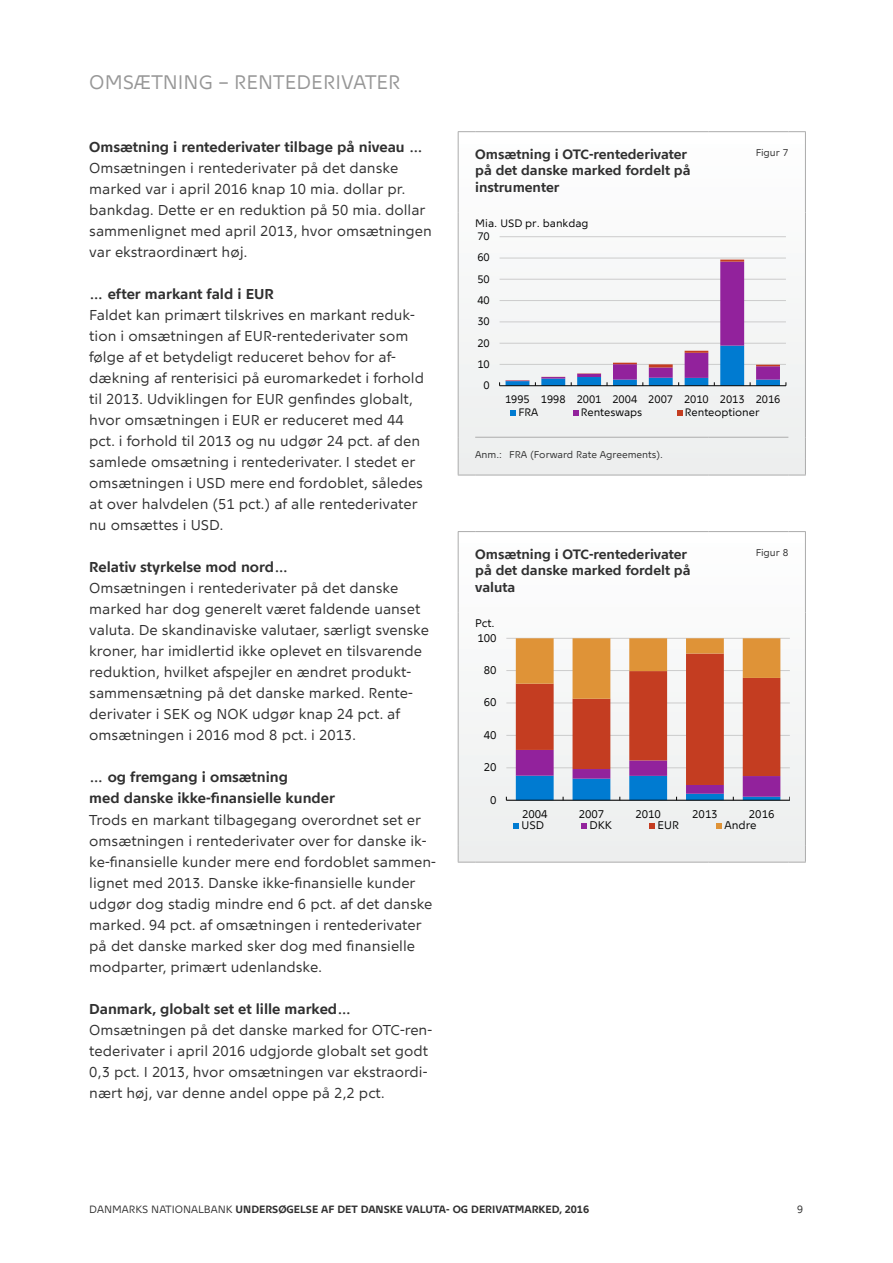
<style>
.page{position:relative;width:893px;height:1263px;background:#fff}
.page>*{position:absolute;margin:0;border:0;box-sizing:border-box;transform-origin:0 0}
.t1{font:19.5px "Nationalbank";color:#979797}
.t2{font:14.25px/21px "Nationalbank";color:#303030}
.t3{font:700 14.25px/21px "Nationalbank";color:#303030}
.t4{font:700 13.5px/16.5px "Nationalbank";color:#303030}
.t5{font:11.1px "Nationalbank";letter-spacing:-.01em;color:#000}
.t6{font:10.8px/13.4px "Nationalbank";letter-spacing:-.005em;color:#000}
.t7{font:700 10.5px "Nationalbank";color:#303030}
.t8{font:10.5px "Nationalbank";color:#303030}
.t9{font:9.75px "Nationalbank";color:#303030}
.s1{font-weight:400}
</style>
<div class="page">
<svg style="left:459px;top:132px;width:346px;height:343px"></svg>
<svg style="left:458px;top:131px;width:17px;height:1px"></svg>
<hr style="left:458px;top:132px;width:1px;height:80px;background:#acacac">
<hr style="left:475px;top:131px;width:234px;height:1px;background:#acacac">
<hr style="left:709px;top:131px;width:79px;height:1px;background:#acacac">
<svg style="left:788px;top:131px;width:18px;height:1px"></svg>
<hr style="left:805px;top:132px;width:1px;height:80px;background:#acacac">
<hr style="left:458px;top:212px;width:1px;height:225px;background:#acacac">
<hr style="left:805px;top:212px;width:1px;height:225px;background:#acacac">
<svg style="left:458px;top:437px;width:17px;height:39px"></svg>
<hr style="left:475px;top:475px;width:234px;height:1px;background:#acacac">
<hr style="left:709px;top:475px;width:79px;height:1px;background:#acacac">
<svg style="left:788px;top:437px;width:18px;height:39px"></svg>
<hr style="left:475px;top:437px;width:234px;height:1px;background:#acacac">
<hr style="left:709px;top:437px;width:79px;height:1px;background:#acacac">
<hr style="left:500px;top:364px;width:286px;height:1px;background:#ccc">
<hr style="left:500px;top:343px;width:286px;height:1px;background:#ccc">
<hr style="left:500px;top:322px;width:286px;height:1px;background:#ccc">
<hr style="left:500px;top:300px;width:286px;height:1px;background:#ccc">
<hr style="left:500px;top:279px;width:286px;height:1px;background:#ccc">
<hr style="left:500px;top:258px;width:286px;height:1px;background:#ccc">
<hr style="left:500px;top:236px;width:286px;height:1px;background:#ccc">
<hr style="left:720px;top:260px;width:24px;height:2px;background:#c43d21">
<hr style="left:500px;top:385px;width:286px;height:1px;background:#000">
<svg style="left:506px;top:262px;width:274px;height:124px"></svg>
<svg style="left:510px;top:410px;width:6px;height:6px"></svg>
<svg style="left:573px;top:410px;width:6px;height:6px"></svg>
<svg style="left:677px;top:410px;width:6px;height:6px"></svg>
<svg style="left:459px;top:532px;width:346px;height:330px"></svg>
<svg style="left:458px;top:531px;width:17px;height:1px"></svg>
<hr style="left:458px;top:532px;width:1px;height:80px;background:#acacac">
<hr style="left:475px;top:531px;width:234px;height:1px;background:#acacac">
<hr style="left:709px;top:531px;width:79px;height:1px;background:#acacac">
<svg style="left:788px;top:531px;width:18px;height:1px"></svg>
<hr style="left:805px;top:532px;width:1px;height:80px;background:#acacac">
<hr style="left:458px;top:612px;width:1px;height:233px;background:#acacac">
<hr style="left:805px;top:612px;width:1px;height:233px;background:#acacac">
<svg style="left:458px;top:845px;width:17px;height:18px"></svg>
<hr style="left:475px;top:862px;width:234px;height:1px;background:#acacac">
<hr style="left:709px;top:862px;width:79px;height:1px;background:#acacac">
<svg style="left:788px;top:845px;width:18px;height:18px"></svg>
<hr style="left:506px;top:767px;width:284px;height:1px;background:#ccc">
<hr style="left:506px;top:735px;width:284px;height:1px;background:#ccc">
<hr style="left:506px;top:703px;width:284px;height:1px;background:#ccc">
<hr style="left:506px;top:670px;width:284px;height:1px;background:#ccc">
<hr style="left:506px;top:638px;width:284px;height:1px;background:#ccc">
<hr style="left:506px;top:800px;width:284px;height:1px;background:#000">
<svg style="left:516px;top:638px;width:264px;height:162px"></svg>
<svg style="left:513px;top:823px;width:6px;height:6px"></svg>
<svg style="left:581px;top:823px;width:6px;height:6px"></svg>
<svg style="left:649px;top:823px;width:6px;height:6px"></svg>
<svg style="left:716px;top:823px;width:6px;height:6px"></svg>
<h1 class="t1" style="left:89px;top:71px;width:313px">OMSÆTNING – RENTEDERIVATER</h1>
<p class="t3" style="left:89px;top:137px;width:335px">Omsætning i rentederivater tilbage på niveau …</p>
<p class="t2" style="left:89px;top:158px;width:344px">Omsætningen i rentederivater på det danske marked var i april 2016 knap 10 mia. dollar pr. bankdag. Dette er en reduktion på 50 mia. dollar sammenlignet med april 2013, hvor omsætningen var ekstraordinært høj.</p>
<p class="t3" style="left:89px;top:284px;width:186px">… efter markant fald i EUR</p>
<p class="t2" style="left:89px;top:305px;width:336px">Faldet kan primært tilskrives en markant reduk&shy;tion i omsætningen af EUR-rentederivater som følge af et betydeligt reduceret behov for af&shy;dækning af renterisici på euromarkedet i forhold til 2013. Udviklingen for EUR genfindes globalt, hvor omsætningen i EUR er reduceret med 44 pct. i forhold til 2013 og nu udgør 24 pct. af den samlede omsætning i rentederivater. I stedet er omsætningen i USD mere end fordoblet, således at over halvdelen (51 pct.) af alle rentederivater nu omsættes i USD.</p>
<p class="t3" style="left:89px;top:557px;width:201px">Relativ styrkelse mod nord…</p>
<p class="t2" style="left:89px;top:578px;width:341px">Omsætningen i rentederivater på det danske marked har dog generelt været faldende uanset valuta. De skandinaviske valutaer, særligt svenske kroner, har imidlertid ikke oplevet en tilsvarende reduktion, hvilket afspejler en ændret produkt&shy;sammensætning på det danske marked. Rente&shy;derivater i SEK og NOK udgør knap 24 pct. af omsætningen i 2016 mod 8 pct. i 2013.</p>
<p class="t3" style="left:89px;top:767px;width:247px">… og fremgang i omsætning<br>med danske ikke-finansielle kunder</p>
<p class="t2" style="left:89px;top:809px;width:348px">Trods en markant tilbagegang overordnet set er omsætningen i rentederivater over for danske ik&shy;ke-finansielle kunder mere end fordoblet sammen&shy;lignet med 2013. Danske ikke-finansielle kunder udgør dog stadig mindre end 6 pct. af det danske marked. 94 pct. af omsætningen i rentederivater på det danske marked sker dog med finansielle modparter, primært udenlandske.</p>
<p class="t3" style="left:89px;top:998px;width:264px">Danmark, globalt set et lille marked…</p>
<p class="t2" style="left:89px;top:1019px;width:344px">Omsætningen på det danske marked for OTC-ren&shy;tederivater i april 2016 udgjorde globalt set godt 0,3 pct. I 2013, hvor omsætningen var ekstraordi&shy;nært høj, var denne andel oppe på 2,2 pct.</p>
<p class="t4" style="left:475px;top:146px;width:217px">Omsætning i OTC-rentederivater på det danske marked fordelt på instrumenter</p>
<p class="t9" style="left:756px;top:147px;width:34px">Figur 7</p>
<p class="t6" style="left:475px;top:216px;width:115px">Mia. USD pr. bankdag</p>
<p class="t6" style="left:477px;top:230px;width:14px">70</p>
<p class="t6" style="left:477px;top:251px;width:14px">60</p>
<p class="t6" style="left:477px;top:272px;width:14px">50</p>
<p class="t6" style="left:477px;top:293px;width:14px">40</p>
<p class="t6" style="left:477px;top:315px;width:14px">30</p>
<p class="t6" style="left:477px;top:336px;width:14px">20</p>
<p class="t6" style="left:477px;top:357px;width:14px">10</p>
<p class="t6" style="left:484px;top:379px;width:8px">0</p>
<p class="t6" style="left:518px;top:392px;width:264px;text-indent:-13px">1995 1998 2001 2004 2007 2010 2013 2016<br>FRA</p>
<p class="t6" style="left:581px;top:406px;width:63px">Renteswaps</p>
<p class="t6" style="left:685px;top:406px;width:76px">Renteoptioner</p>
<p class="t9" style="left:475px;top:449px;width:189px">Anm.: FRA (Forward Rate Agreements).</p>
<p class="t4" style="left:475px;top:545px;width:217px">Omsætning i OTC-rentederivater på det danske marked fordelt på valuta</p>
<p class="t9" style="left:756px;top:547px;width:34px">Figur 8</p>
<p class="t5" style="left:475px;top:616px;width:21px">Pct.</p>
<p class="t5" style="left:477px;top:631px;width:21px">100</p>
<p class="t5" style="left:484px;top:664px;width:14px">80</p>
<p class="t5" style="left:484px;top:696px;width:14px">60</p>
<p class="t5" style="left:484px;top:728px;width:14px">40</p>
<p class="t5" style="left:484px;top:761px;width:14px">20</p>
<p class="t5" style="left:490px;top:793px;width:8px">0</p>
<p class="t5" style="left:522px;top:807px;width:27px">2004</p>
<p class="t5" style="left:579px;top:807px;width:27px">2007</p>
<p class="t5" style="left:635px;top:807px;width:27px">2010</p>
<p class="t5" style="left:692px;top:807px;width:27px">2013</p>
<p class="t5" style="left:749px;top:807px;width:27px">2016</p>
<p class="t5" style="left:521px;top:819px;width:24px">USD</p>
<p class="t5" style="left:590px;top:819px;width:24px">DKK</p>
<p class="t5" style="left:657px;top:819px;width:23px">EUR</p>
<p class="t5" style="left:724px;top:819px;width:33px">Andre</p>
<p class="t7" style="left:89px;top:1203px;width:501px"><span class="s1">DANMARKS NATIONALBANK</span> UNDERSØGELSE AF DET DANSKE VALUTA- OG DERIVATMARKED, 2016</p>
<p class="t8" style="left:797px;top:1203px;width:8px">9</p>
</div>
